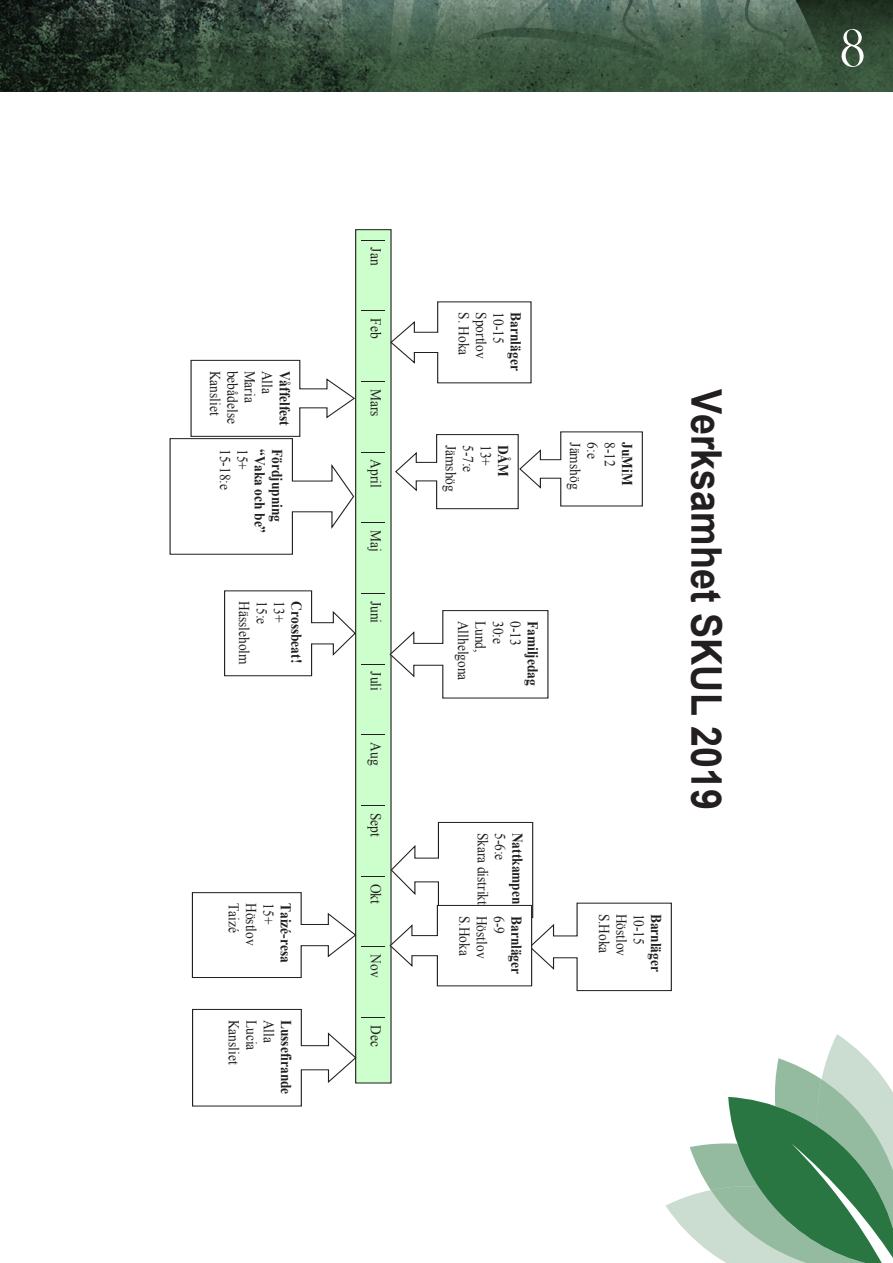
<style>
.page{position:relative;width:893px;height:1263px;background:#fff}
.page>*{position:absolute;margin:0;border:0;box-sizing:border-box;transform-origin:0 0}
.t1{font:52.5px "Animales Fantastic";color:#fff}
.t2{font:700 42.15px "Arial";color:#231f20;scale:.89 1}
.t3{font:15px "Times New Roman";color:#231f20;scale:.89 1}
.t4{font:700 15px "Times New Roman";color:#231f20;scale:.89 1}
</style>
<div class="page">
<svg style="left:665px;top:1034px;width:228px;height:229px"></svg>
<div style="left:356px;top:230px;width:35px;height:853px;background:#cfc"></div>
<div style="left:355px;top:229px;width:37px;height:854px;border:1px solid #231f20"></div>
<svg style="left:362px;top:240px;width:23px;height:1px"></svg>
<svg style="left:362px;top:452px;width:23px;height:1px"></svg>
<svg style="left:362px;top:522px;width:23px;height:1px"></svg>
<svg style="left:362px;top:805px;width:23px;height:1px"></svg>
<svg style="left:362px;top:301px;width:170px;height:83px"></svg>
<svg style="left:169px;top:359px;width:187px;height:196px"></svg>
<svg style="left:192px;top:1008px;width:193px;height:99px"></svg>
<svg style="left:224px;top:590px;width:325px;height:109px"></svg>
<svg style="left:395px;top:431px;width:248px;height:79px"></svg>
<svg style="left:191px;top:821px;width:481px;height:170px"></svg>
<img style="left:0;top:0;width:893px;height:91px">
<p class="t3" style="left:225px;top:370px;width:52px;rotate:90deg">Kansliet</p>
<p class="t3" style="left:243px;top:370px;width:61px;rotate:90deg">bebådelse</p>
<p class="t3" style="left:260px;top:370px;width:38px;rotate:90deg">Maria</p>
<p class="t3" style="left:277px;top:370px;width:27px;rotate:90deg">Alla</p>
<p class="t4" style="left:295px;top:370px;width:64px;rotate:90deg">Våffelfest</p>
<p class="t3" style="left:235px;top:449px;width:48px;rotate:90deg">15-18:e</p>
<p class="t3" style="left:253px;top:449px;width:25px;rotate:90deg">15+</p>
<p class="t4" style="left:271px;top:449px;width:96px;rotate:90deg">“Vaka och be”</p>
<p class="t4" style="left:288px;top:449px;width:84px;rotate:90deg">Fördjupning</p>
<p class="t3" style="left:254px;top:601px;width:73px;rotate:90deg">Hässleholm</p>
<p class="t3" style="left:272px;top:601px;width:28px;rotate:90deg">15:e</p>
<p class="t3" style="left:289px;top:601px;width:25px;rotate:90deg">13+</p>
<p class="t4" style="left:307px;top:601px;width:71px;rotate:90deg">Crossbeat!</p>
<p class="t3" style="left:244px;top:903px;width:35px;rotate:90deg">Taizé</p>
<p class="t3" style="left:261px;top:903px;width:49px;rotate:90deg">Höstlov</p>
<p class="t3" style="left:279px;top:903px;width:25px;rotate:90deg">15+</p>
<p class="t4" style="left:296px;top:903px;width:69px;rotate:90deg">Taizé-resa</p>
<p class="t3" style="left:244px;top:1020px;width:52px;rotate:90deg">Kansliet</p>
<p class="t3" style="left:261px;top:1020px;width:36px;rotate:90deg">Lucia</p>
<p class="t3" style="left:279px;top:1020px;width:27px;rotate:90deg">Alla</p>
<p class="t4" style="left:297px;top:1020px;width:85px;rotate:90deg">Lussefirande</p>
<p class="t3" style="left:386px;top:247px;width:22px;rotate:90deg">Jan</p>
<p class="t3" style="left:386px;top:318px;width:24px;rotate:90deg">Feb</p>
<p class="t3" style="left:386px;top:389px;width:33px;rotate:90deg">Mars</p>
<p class="t3" style="left:386px;top:459px;width:33px;rotate:90deg">April</p>
<p class="t3" style="left:386px;top:530px;width:27px;rotate:90deg">Maj</p>
<p class="t3" style="left:386px;top:601px;width:27px;rotate:90deg">Juni</p>
<p class="t3" style="left:386px;top:671px;width:23px;rotate:90deg">Juli</p>
<p class="t3" style="left:386px;top:742px;width:28px;rotate:90deg">Aug</p>
<p class="t3" style="left:386px;top:813px;width:28px;rotate:90deg">Sept</p>
<p class="t3" style="left:386px;top:883px;width:24px;rotate:90deg">Okt</p>
<p class="t3" style="left:386px;top:954px;width:28px;rotate:90deg">Nov</p>
<p class="t3" style="left:386px;top:1025px;width:26px;rotate:90deg">Dec</p>
<p class="t3" style="left:509px;top:312px;width:37px;rotate:90deg">10-15</p>
<p class="t4" style="left:526px;top:312px;width:67px;rotate:90deg">Barnläger</p>
<p class="t3" style="left:474px;top:312px;width:50px;rotate:90deg">S. Hoka</p>
<p class="t3" style="left:491px;top:312px;width:54px;rotate:90deg">Sportlov</p>
<p class="t3" style="left:478px;top:445px;width:33px;rotate:90deg">5-7:e</p>
<p class="t3" style="left:496px;top:445px;width:25px;rotate:90deg">13+</p>
<p class="t4" style="left:513px;top:445px;width:38px;rotate:90deg">DÅM</p>
<p class="t3" style="left:461px;top:445px;width:54px;rotate:90deg">Jämshög</p>
<p class="t3" style="left:620px;top:442px;width:29px;rotate:90deg">8-12</p>
<p class="t4" style="left:638px;top:442px;width:50px;rotate:90deg">JuMiM</p>
<p class="t3" style="left:585px;top:442px;width:54px;rotate:90deg">Jämshög</p>
<p class="t3" style="left:603px;top:442px;width:20px;rotate:90deg">6:e</p>
<p class="t3" style="left:473px;top:621px;width:68px;rotate:90deg">Allhelgona</p>
<p class="t3" style="left:491px;top:621px;width:37px;rotate:90deg">Lund,</p>
<p class="t3" style="left:508px;top:621px;width:28px;rotate:90deg">30:e</p>
<p class="t3" style="left:525px;top:621px;width:29px;rotate:90deg">0-13</p>
<p class="t4" style="left:543px;top:621px;width:74px;rotate:90deg">Familjedag</p>
<p class="t3" style="left:510px;top:833px;width:33px;rotate:90deg">5-6:e</p>
<p class="t4" style="left:528px;top:833px;width:82px;rotate:90deg">Nattkampen</p>
<p class="t3" style="left:493px;top:833px;width:82px;rotate:90deg">Skara distrikt</p>
<p class="t3" style="left:509px;top:916px;width:22px;rotate:90deg">6-9</p>
<p class="t4" style="left:527px;top:916px;width:67px;rotate:90deg">Barnläger</p>
<p class="t3" style="left:614px;top:913px;width:46px;rotate:90deg">S.Hoka</p>
<p class="t3" style="left:632px;top:913px;width:49px;rotate:90deg">Höstlov</p>
<p class="t3" style="left:649px;top:913px;width:37px;rotate:90deg">10-15</p>
<p class="t4" style="left:667px;top:913px;width:67px;rotate:90deg">Barnläger</p>
<p class="t3" style="left:474px;top:916px;width:46px;rotate:90deg">S.Hoka</p>
<p class="t3" style="left:492px;top:916px;width:49px;rotate:90deg">Höstlov</p>
<p class="t2" style="left:734px;top:389px;width:475px;rotate:90deg">Verksamhet SKUL 2019</p>
<h1 class="t1" style="left:840px;top:19px;width:27px">8</h1>
</div>
